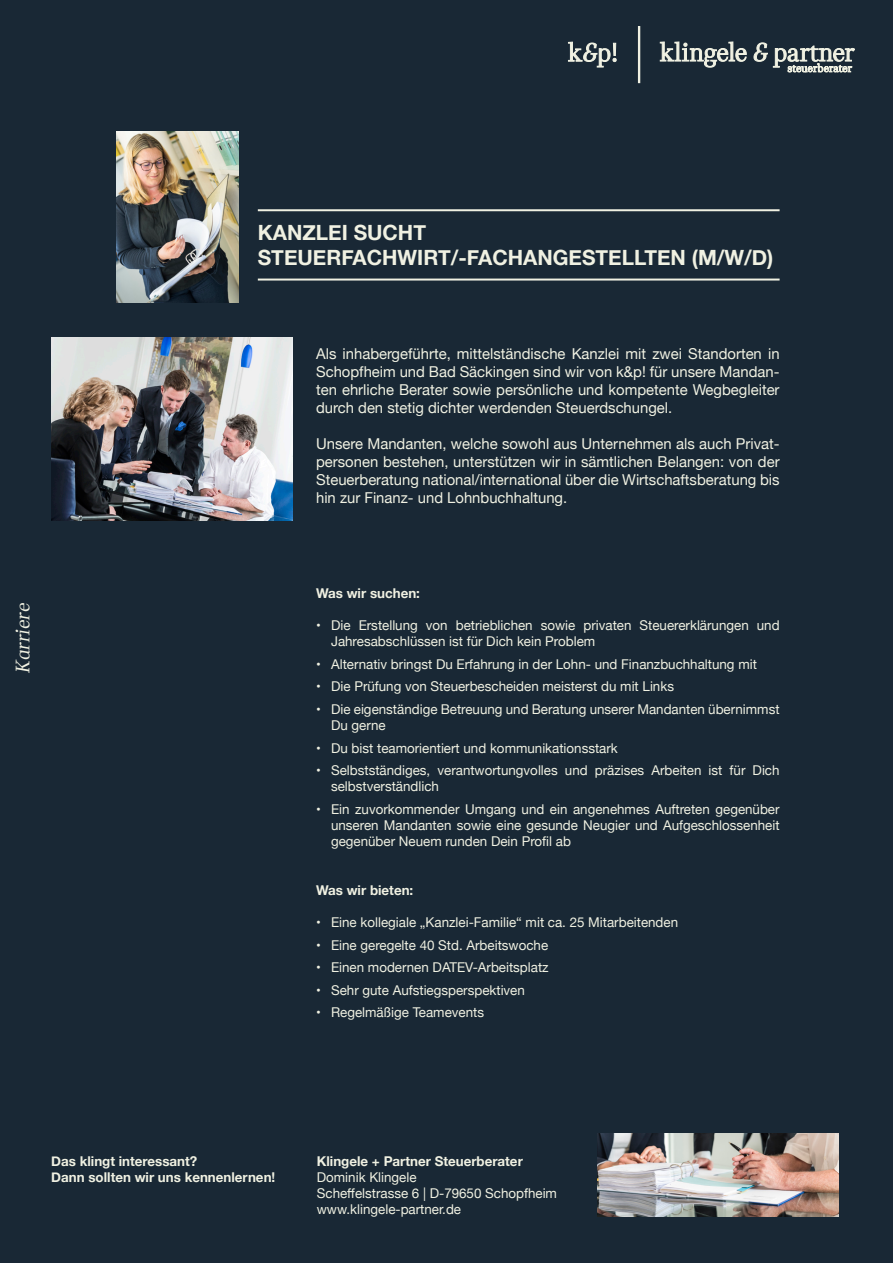
<style>
.page{position:relative;width:893px;height:1263px;background:#192835}
.page>*{position:absolute;margin:0;border:0;box-sizing:border-box;transform-origin:0 0}
.t1{font:700 21px/25.2px "Helvetica Neue";color:#f0f1e2}
.t2{font:italic 21px "Catalog";color:#f0f1e2}
.t3{font:15px/18px "Helvetica Neue";color:#f0f1e2;text-align:justify}
.t4{font:13.5px/16.2px "Helvetica Neue";color:#f0f1e2}
.t5{font:700 13.5px "Helvetica Neue";color:#f0f1e2}
</style>
<div class="page">
<img style="left:116px;top:132px;width:122px;height:170px">
<img style="left:51px;top:338px;width:242px;height:182px">
<hr style="left:258px;top:209px;width:522px;height:2px;background:#f0f1e2">
<hr style="left:258px;top:279px;width:522px;height:2px;background:#f0f1e2">
<svg style="left:660px;top:42px;width:87px;height:26px"></svg>
<svg style="left:568px;top:42px;width:49px;height:25px"></svg>
<div style="left:638px;top:26px;width:2px;height:57px;border:1px solid #f0f1e2"></div>
<svg style="left:754px;top:42px;width:101px;height:31px"></svg>
<img style="left:597px;top:1133px;width:242px;height:83px">
<h1 class="t2" style="left:11px;top:673px;width:72px;rotate:-90deg">Karriere</h1>
<h1 class="t1" style="left:258px;top:220px;width:517px">KANZLEI SUCHT<br>STEUERFACHWIRT/-FACHANGESTELLTEN (M/W/D)</h1>
<p class="t3" style="left:316px;top:346px;width:465px">Als inhabergeführte, mittelständische Kanzlei mit zwei Standorten in Schopfheim und Bad Säckingen sind wir von k&amp;p! für unsere Mandan&shy;ten ehrliche Berater sowie persönliche und kompetente Wegbegleiter durch den stetig dichter werdenden Steuerdschungel.</p>
<p class="t3" style="left:316px;top:436px;width:465px">Unsere Mandanten, welche sowohl aus Unternehmen als auch Privat&shy;personen bestehen, unterstützen wir in sämtlichen Belangen: von der Steuerberatung national/international über die Wirtschaftsberatung bis hin zur Finanz- und Lohnbuchhaltung.</p>
<p class="t5" style="left:316px;top:582px;width:105px">Was wir suchen:</p>
<p class="t4" style="left:331px;top:618px;width:450px;text-indent:-15px">• Die Erstellung von betrieblichen sowie privaten Steuererklärungen und<br>Jahresabschlüssen ist für Dich kein Problem</p>
<p class="t4" style="left:316px;top:657px;width:442px">• Alternativ bringst Du Erfahrung in der Lohn- und Finanzbuchhaltung mit</p>
<p class="t4" style="left:316px;top:679px;width:359px">• Die Prüfung von Steuerbescheiden meisterst du mit Links</p>
<p class="t4" style="left:331px;top:702px;width:450px;text-indent:-15px">• Die eigenständige Betreuung und Beratung unserer Mandanten übernimmst<br>Du gerne</p>
<p class="t4" style="left:316px;top:740px;width:303px">• Du bist teamorientiert und kommunikationsstark</p>
<p class="t4" style="left:331px;top:763px;width:450px;text-indent:-15px">• Selbstständiges, verantwortungvolles und präzises Arbeiten ist für Dich selbstverständlich</p>
<p class="t4" style="left:331px;top:802px;width:450px;text-align:justify;text-indent:-15px">• Ein zuvorkommender Umgang und ein angenehmes Auftreten gegenüber unseren Mandanten sowie eine gesunde Neugier und Aufgeschlossenheit gegenüber Neuem runden Dein Profil ab</p>
<p class="t5" style="left:316px;top:879px;width:99px">Was wir bieten:</p>
<p class="t4" style="left:316px;top:915px;width:364px">• Eine kollegiale „Kanzlei-Familie“ mit ca. 25 Mitarbeitenden</p>
<p class="t4" style="left:316px;top:937px;width:234px">• Eine geregelte 40 Std. Arbeitswoche</p>
<p class="t4" style="left:316px;top:960px;width:234px">• Einen modernen DATEV-Arbeitsplatz</p>
<p class="t4" style="left:316px;top:982px;width:210px">• Sehr gute Aufstiegsperspektiven</p>
<p class="t4" style="left:316px;top:1005px;width:169px">• Regelmäßige Teamevents</p>
<p class="t5" style="left:51px;top:1150px;width:148px">Das klingt interessant?</p>
<p class="t5" style="left:317px;top:1150px;width:208px">Klingele + Partner Steuerberater</p>
<p class="t5" style="left:51px;top:1166px;width:225px">Dann sollten wir uns kennenlernen!</p>
<p class="t4" style="left:317px;top:1170px;width:242px">Dominik Klingele<br>Scheffelstrasse 6 | D-79650 Schopfheim www.klingele-partner.de</p>
</div>
